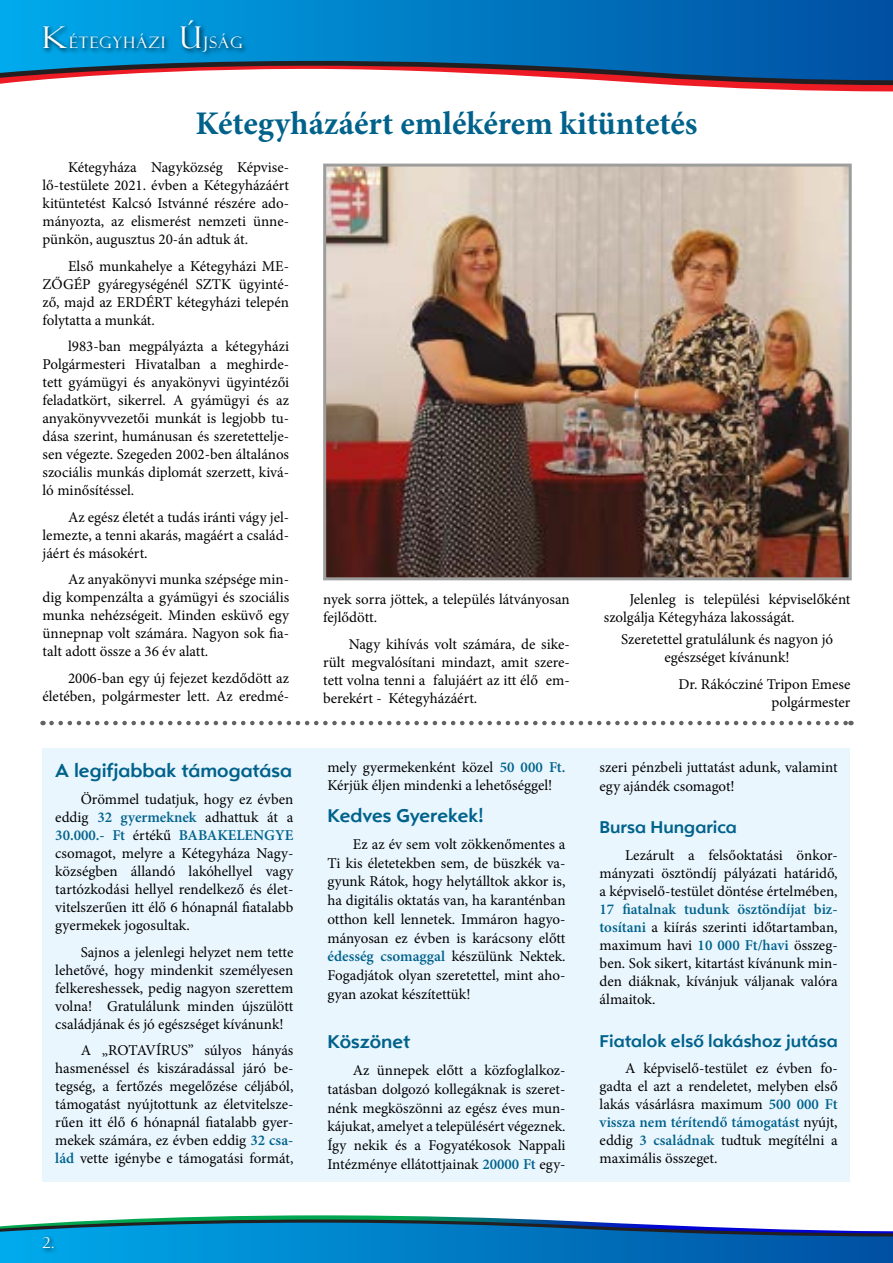
<style>
.page{position:relative;width:893px;height:1263px;background:#fff}
.page>*{position:absolute;margin:0;border:0;box-sizing:border-box;transform-origin:0 0}
.t1{font:700 33px "Minion Pro";color:#00628b}
.t2{font:700 19.5px "Opel Sans";color:#00628b}
.t3{font:700 18px "Opel Sans";color:#00628b}
.t4{font:15.75px "Felix Titling";letter-spacing:.085em;color:#fff}
.t5{font:15px/18px "Minion Pro";color:#000;text-align:justify}
.t6{font:15px "Felix Titling";color:#fff}
.s1{font-size:30px}
.s2{font-weight:600;color:#00628b}
</style>
<div class="page">
<svg style="left:0;top:80px;width:893px;height:12px"></svg>
<svg style="left:0;top:0;width:893px;height:80px;background:#1c75b3"></svg>
<svg style="left:0;top:1236px;width:893px;height:27px;background:#007bc5"></svg>
<svg style="left:0;top:1215px;width:893px;height:21px"></svg>
<div style="left:40px;top:18px;width:208px;height:40px;background:#000;opacity:.75"></div>
<img style="left:327px;top:168px;width:521px;height:408px">
<div style="left:323px;top:164px;width:529px;height:416px;border:3px solid #9d9d9c"></div>
<div style="left:40px;top:1234px;width:20px;height:19px;background:#000;opacity:.75"></div>
<div style="left:43px;top:748px;width:807px;height:434px;background:#eaf6fe"></div>
<svg style="left:51px;top:721px;width:800px;height:4px"></svg>
<p class="t4" style="left:43px;top:34px;width:201px"><span class="s1">K</span>ÉTEGYHÁZI <span class="s1">Ú</span>JSÁG</p>
<h1 class="t1" style="left:196px;top:100px;width:503px">Kétegyházáért emlékérem kitüntetés</h1>
<p class="t5" style="left:43px;top:159px;width:248px;text-indent:25px">Kétegyháza Nagyközség Képvise&shy;lő-testülete 2021. évben a Kétegyházáért kitüntetést Kalcsó Istvánné részére ado&shy;mányozta, az elismerést nemzeti ünne&shy;pünkön, augusztus 20-án adtuk át.</p>
<p class="t5" style="left:43px;top:257px;width:248px;text-indent:25px">Első munkahelye a Kétegyházi ME-ZŐGÉP gyáregységénél SZTK ügyinté&shy;ző, majd az ERDÉRT kétegyházi telepén folytatta a munkát.</p>
<p class="t5" style="left:43px;top:338px;width:248px;text-indent:25px">l983-ban megpályázta a kétegyházi Polgármesteri Hivatalban a meghirde&shy;tett gyámügyi és anyakönyvi ügyintézői feladatkört, sikerrel. A gyámügyi és az anyakönyvvezetői munkát is legjobb tu&shy;dása szerint, humánusan és szeretettelje&shy;sen végezte. Szegeden 2002-ben általános szociális munkás diplomát szerzett, kivá&shy;ló minősítéssel.</p>
<p class="t5" style="left:43px;top:508px;width:248px;text-indent:25px">Az egész életét a tudás iránti vágy jel&shy;lemezte, a tenni akarás, magáért a család&shy;jáért és másokért.</p>
<p class="t5" style="left:43px;top:571px;width:248px;text-indent:25px">Az anyakönyvi munka szépsége min&shy;dig kompenzálta a gyámügyi és szociális munka nehézségeit. Minden esküvő egy ünnepnap volt számára. Nagyon sok fia&shy;talt adott össze a 36 év alatt.</p>
<p class="t5" style="left:43px;top:669px;width:248px;text-align:right">2006-ban egy új fejezet kezdődött az életében, polgármester lett. Az eredmé-</p>
<p class="t5" style="left:323px;top:590px;width:248px">nyek sorra jöttek, a település látványosan fejlődött.</p>
<p class="t5" style="left:323px;top:635px;width:248px;text-indent:26px">Nagy kihívás volt számára, de sike&shy;rült megvalósítani mindazt, amit szere&shy;tett volna tenni a falujáért az itt élő em&shy;berekért - Kétegyházáért.</p>
<p class="t5" style="left:604px;top:590px;width:248px;text-indent:26px">Jelenleg is települési képviselőként szolgálja Kétegyháza lakosságát.</p>
<p class="t5" style="left:621px;top:630px;width:214px;text-align:center">Szeretettel gratulálunk és nagyon jó egészséget kívánunk!</p>
<p class="t5" style="left:678px;top:675px;width:174px;text-align:right">Dr. Rákócziné Tripon Emese polgármester</p>
<h2 class="t2" style="left:55px;top:759px;width:238px">A legifjabbak támogatása</h2>
<p class="t5" style="left:55px;top:790px;width:240px;text-indent:26px">Örömmel tudatjuk, hogy ez évben eddig <span class="s2">32 gyermeknek</span> adhattuk át a <span class="s2">30.000.- Ft</span> értékű <span class="s2">BABAKELENGYE </span>csomagot, melyre a Kétegyháza Nagy&shy;községben állandó lakóhellyel vagy tartózkodási hellyel rendelkező és élet&shy;vitelszerűen itt élő 6 hónapnál fiatalabb gyermekek jogosultak.</p>
<p class="t5" style="left:55px;top:943px;width:240px;text-indent:26px">Sajnos a jelenlegi helyzet nem tette lehetővé, hogy mindenkit személyesen felkereshessek, pedig nagyon szerettem volna! Gratulálunk minden újszülött családjának és jó egészséget kívánunk!</p>
<p class="t5" style="left:55px;top:1041px;width:240px;text-indent:26px">A „ROTAVÍRUS” súlyos hányás hasmenéssel és kiszáradással járó be&shy;tegség, a fertőzés megelőzése céljából, támogatást nyújtottunk az életvitelsze&shy;rűen itt élő 6 hónapnál fiatalabb gyer&shy;mekek számára, ez évben eddig <span class="s2">32 csa&shy;lád</span> vette igénybe e támogatási formát,</p>
<p class="t6" style="left:43px;top:1234px;width:13px">2.</p>
<p class="t5" style="left:327px;top:758px;width:240px">mely gyermekenként közel <span class="s2">50 000 Ft.<br></span>Kérjük éljen mindenki a lehetőséggel!</p>
<h2 class="t2" style="left:327px;top:803px;width:158px">Kedves Gyerekek!</h2>
<p class="t5" style="left:327px;top:835px;width:240px;line-height:18.8px;text-indent:26px">Ez az év sem volt zökkenőmentes a Ti kis életetekben sem, de büszkék va&shy;gyunk Rátok, hogy helytálltok akkor is, ha digitális oktatás van, ha karanténban otthon kell lennetek. Immáron hagyo&shy;mányosan ez évben is karácsony előtt <span class="s2">édesség csomaggal</span> készülünk Nektek.<br>Fogadjátok olyan szeretettel, mint aho&shy;gyan azokat készítettük!</p>
<h2 class="t2" style="left:327px;top:1029px;width:85px">Köszönet</h2>
<p class="t5" style="left:327px;top:1061px;width:240px;line-height:18.8px;text-indent:26px">Az ünnepek előtt a közfoglalkoz&shy;tatásban dolgozó kollegáknak is szeret&shy;nénk megköszönni az egész éves mun&shy;kájukat, amelyet a településért végeznek.<br>Így nekik és a Fogyatékosok Nappali Intézménye ellátottjainak <span class="s2">20000 Ft</span> egy-</p>
<p class="t5" style="left:600px;top:758px;width:240px;line-height:18.8px">szeri pénzbeli juttatást adunk, valamint egy ajándék csomagot!</p>
<p class="t3" style="left:600px;top:816px;width:139px">Bursa Hungarica</p>
<p class="t5" style="left:600px;top:846px;width:240px;text-indent:26px">Lezárult a felsőoktatási önkor&shy;mányzati ösztöndíj pályázati határidő, a képviselő-testület döntése értelmében,</p>
<p class="t5" style="left:600px;top:900px;width:240px"><span class="s2">17 fiatalnak tudunk ösztöndíjat biz&shy;tosítani</span> a kiírás szerinti időtartamban, maximum havi <span class="s2">10 000 Ft/havi</span> összeg&shy;ben. Sok sikert, kitartást kívánunk min&shy;den diáknak, kívánjuk váljanak valóra álmaitok.</p>
<p class="t3" style="left:600px;top:1029px;width:240px">Fiatalok első lakáshoz jutása</p>
<p class="t5" style="left:600px;top:1059px;width:240px;text-indent:26px">A képviselő-testület ez évben fo&shy;gadta el azt a rendeletet, melyben első lakás vásárlásra maximum <span class="s2">500 000 Ft vissza nem térítendő támogatást</span> nyújt, eddig <span class="s2">3 családnak</span> tudtuk megítélni a maximális összeget.</p>
</div>
